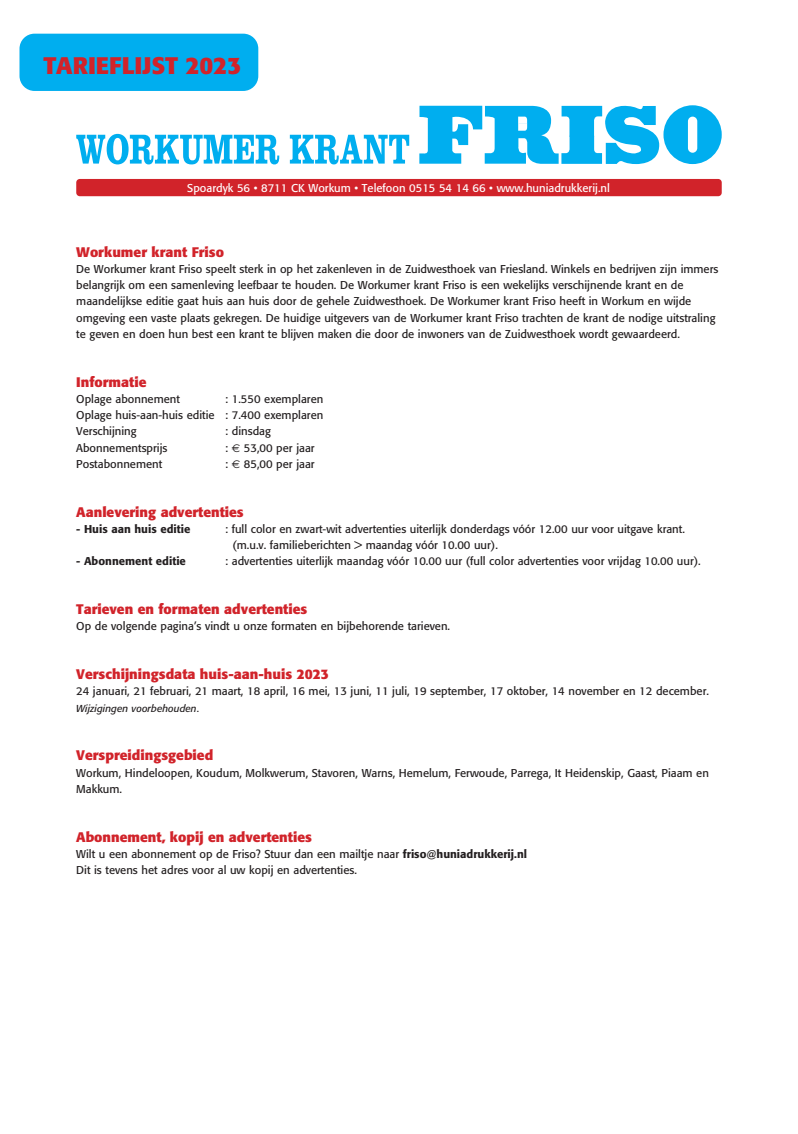
<style>
.page{position:relative;width:798px;height:1134px;background:#fff}
.page>*{position:absolute;margin:0;border:0;box-sizing:border-box;transform-origin:0 0}
.Normaal{font:700 23.75px "Formata";color:#d1232a}
.Normaal-2{font:700 13.75px "Formata";color:#d1232a}
.Normaal-3{font:11.25px/16.2px "Formata";color:#231f20}
.Normaal-4{font:11.25px "Formata";color:#fff}
.Normaal-5{font:500 11.25px "Formata";color:#231f20}
.Normaal-6{font:italic 10px "Formata";color:#231f20}
.s1{font-family:"Euro Sans"}
.s2{font-style:normal}
.s3{font-weight:500}
</style>
<div class="page">
<div style="left:19px;top:34px;width:239px;height:57px;background:#00aeef;border-radius:15px"></div>
<div style="left:663px;top:105px;width:58px;height:59px;background:#00aeef;border-radius:50%"></div>
<div style="left:687px;top:117px;width:10px;height:36px;background:#fff;border-radius:5px"></div>
<svg style="left:419px;top:105px;width:240px;height:59px"></svg>
<svg style="left:76px;top:134px;width:203px;height:30px"></svg>
<svg style="left:290px;top:135px;width:119px;height:29px"></svg>
<div style="left:76px;top:179px;width:645px;height:17px;background:#d1232a;border-radius:4px"></div>
<p class="Normaal" style="left:43px;top:51px;width:199px">TARIEFLIJST 2023</p>
<p class="Normaal-4" style="left:187px;top:181px;width:424px">Spoardyk 56 • 8711 CK Workum • Telefoon 0515 54 14 66 • www.huniadrukkerij.nl</p>
<p class="Normaal-2" style="left:76px;top:243px;width:149px">Workumer krant Friso</p>
<p class="Normaal-3" style="left:76px;top:261px;width:643px">De Workumer krant Friso speelt sterk in op het zakenleven in de Zuidwesthoek van Friesland. Winkels en bedrijven zijn immers belangrijk om een samenleving leefbaar te houden. De Workumer krant Friso is een wekelijks verschijnende krant en de</p>
<p class="Normaal-3" style="left:76px;top:293px;width:640px">maandelijkse editie gaat huis aan huis door de gehele Zuidwesthoek. De Workumer krant Friso heeft in Workum en wijde omgeving een vaste plaats gekregen. De huidige uitgevers van de Workumer krant Friso trachten de krant de nodige uitstraling te geven en doen hun best een krant te blijven maken die door de inwoners van de Zuidwesthoek wordt gewaardeerd.</p>
<p class="Normaal-2" style="left:76px;top:373px;width:72px">Informatie</p>
<p class="Normaal-3" style="left:76px;top:391px;width:105px">Oplage abonnement</p>
<p class="Normaal-3" style="left:225px;top:391px;width:100px">: 1.550 exemplaren</p>
<p class="Normaal-3" style="left:76px;top:407px;width:248px">Oplage huis-aan-huis editie : 7.400 exemplaren</p>
<p class="Normaal-3" style="left:76px;top:423px;width:62px">Verschijning</p>
<p class="Normaal-3" style="left:225px;top:423px;width:47px">: dinsdag</p>
<p class="Normaal-3" style="left:76px;top:439px;width:93px">Abonnementsprijs</p>
<p class="Normaal-3" style="left:225px;top:439px;width:91px">: <span class="s1">€</span> 53,00 per jaar</p>
<p class="Normaal-3" style="left:76px;top:456px;width:88px">Postabonnement</p>
<p class="Normaal-3" style="left:225px;top:456px;width:91px">: <span class="s1">€</span> 85,00 per jaar</p>
<p class="Normaal-2" style="left:76px;top:503px;width:169px">Aanlevering advertenties</p>
<p class="Normaal-5" style="left:76px;top:522px;width:116px">- Huis aan huis editie</p>
<p class="Normaal-3" style="left:225px;top:521px;width:461px">: full color en zwart-wit advertenties uiterlijk donderdags vóór 12.00 uur voor uitgave krant.</p>
<p class="Normaal-3" style="left:232px;top:537px;width:267px">(m.u.v. familieberichten &gt; maandag vóór 10.00 uur).</p>
<p class="Normaal-5" style="left:76px;top:554px;width:111px">- Abonnement editie</p>
<p class="Normaal-3" style="left:225px;top:553px;width:477px">: advertenties uiterlijk maandag vóór 10.00 uur (full color advertenties voor vrijdag 10.00 uur).</p>
<p class="Normaal-2" style="left:76px;top:601px;width:232px">Tarieven en formaten advertenties</p>
<p class="Normaal-3" style="left:76px;top:618px;width:375px">Op de volgende pagina’s vindt u onze formaten en bijbehorende tarieven.</p>
<p class="Normaal-2" style="left:76px;top:666px;width:254px">Verschijningsdata huis-aan-huis 2023</p>
<p class="Normaal-3" style="left:76px;top:683px;width:634px">24 januari, 21 februari, 21 maart, 18 april, 16 mei, 13 juni, 11 juli, 19 september, 17 oktober, 14 november en 12 december.</p>
<p class="Normaal-6" style="left:76px;top:702px;width:124px">Wijzigingen voorbehouden<span class="s2">.</span></p>
<p class="Normaal-2" style="left:76px;top:747px;width:138px">Verspreidingsgebied</p>
<p class="Normaal-3" style="left:76px;top:764px;width:634px">Workum, Hindeloopen, Koudum, Molkwerum, Stavoren, Warns, Hemelum, Ferwoude, Parrega, It Heidenskip, Gaast, Piaam en<br>Makkum.</p>
<p class="Normaal-2" style="left:76px;top:828px;width:237px">Abonnement, kopij en advertenties</p>
<p class="Normaal-3" style="left:76px;top:846px;width:452px">Wilt u een abonnement op de Friso? Stuur dan een mailtje naar <span class="s3">friso@huniadrukkerij.nl</span></p>
<p class="Normaal-3" style="left:76px;top:862px;width:282px">Dit is tevens het adres voor al uw kopij en advertenties.</p>
</div>
